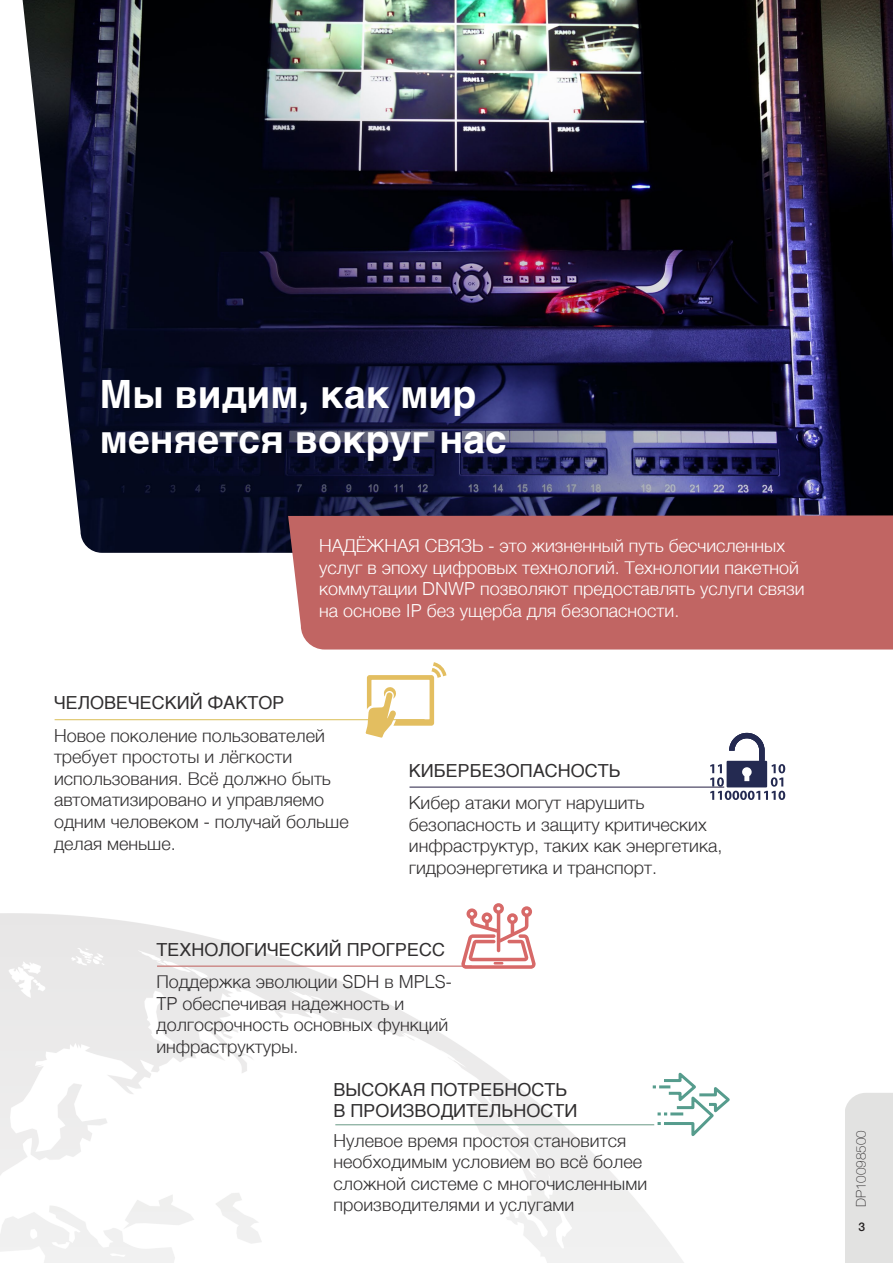
<style>
.page{position:relative;width:893px;height:1263px;background:#fff}
.page>*{position:absolute;margin:0;border:0;box-sizing:border-box;transform-origin:0 0}
._2nd_title_white{font:700 39px/45px "Helvetica";color:#fff}
._2nd_title_white-2{font:300 18px/21.6px "Helvetica";color:#312f30}
._2nd_title_white-3{font:300 18px/21.6px "Helvetica";color:#fff}
._2nd_title_white-4{font:18px/21.6px "Helvetica";color:#312f30}
.t1{font:100 13.5px "Helvetica Neue LT Std";color:#312f30}
.t2{font:500 12px "Helvetica Neue LT Std";color:#231f20}
</style>
<div class="page">
<div style="left:845px;top:1093px;width:48px;height:170px;background:#e2e2e1"></div>
<hr style="left:55px;top:719px;width:370px;height:1px;background:#dcc15f">
<svg style="left:366px;top:662px;width:80px;height:76px"></svg>
<hr style="left:410px;top:786px;width:314px;height:2px;background:#2f2a4c">
<hr style="left:157px;top:965px;width:315px;height:2px;background:#c16563">
<hr style="left:335px;top:1124px;width:319px;height:1px;background:#719e8c">
<svg style="left:461px;top:903px;width:75px;height:66px"></svg>
<svg style="left:650px;top:1072px;width:80px;height:65px"></svg>
<img style="left:23px;top:0;width:870px;height:553px">
<svg style="left:710px;top:733px;width:75px;height:67px"></svg>
<div style="left:288px;top:515px;width:605px;height:134px;background:#c16563"></div>
<p class="_2nd_title_white" style="left:100px;top:372px;width:408px">Мы видим, как мир меняется вокруг нас</p>
<p class="_2nd_title_white-3" style="left:319px;top:534px;width:487px">НАДЁЖНАЯ СВЯЗЬ - это жизненный путь бесчисленных услуг в эпоху цифровых технологий. Технологии пакетной коммутации DNWP позволяют предоставлять услуги связи на основе IP без ущерба для безопасности.</p>
<p class="_2nd_title_white-4" style="left:54px;top:693px;width:232px">ЧЕЛОВЕЧЕСКИЙ ФАКТОР</p>
<p class="_2nd_title_white-2" style="left:54px;top:723px;width:296px">Новое поколение пользователей требует простоты и лёгкости использования. Всё должно быть автоматизировано и управляемо одним человеком - получай больше делая меньше.</p>
<p class="_2nd_title_white-4" style="left:409px;top:760px;width:213px">КИБЕРБЕЗОПАСНОСТЬ</p>
<p class="_2nd_title_white-2" style="left:409px;top:790px;width:315px">Кибер атаки могут нарушить безопасность и защиту критических инфраструктур, таких как энергетика, гидроэнергетика и транспорт.</p>
<p class="_2nd_title_white-4" style="left:156px;top:939px;width:290px">ТЕХНОЛОГИЧЕСКИЙ ПРОГРЕСС</p>
<p class="_2nd_title_white-2" style="left:156px;top:969px;width:297px">Поддержка эволюции SDH в MPLS-<br>TP обеспечивая надежность и долгосрочность основных функций инфраструктуры.</p>
<p class="_2nd_title_white-4" style="left:334px;top:1079px;width:245px">ВЫСОКАЯ ПОТРЕБНОСТЬ<br>В ПРОИЗВОДИТЕЛЬНОСТИ</p>
<p class="_2nd_title_white-2" style="left:334px;top:1128px;width:315px">Нулевое время простоя становится необходимым условием во всё более сложной системе с многочисленными производителями и услугами</p>
<p class="t1" style="left:853px;top:1207px;width:79px;rotate:-90deg">DP10098500</p>
<p class="t2" style="left:858px;top:1219px;width:8px">3</p>
</div>
